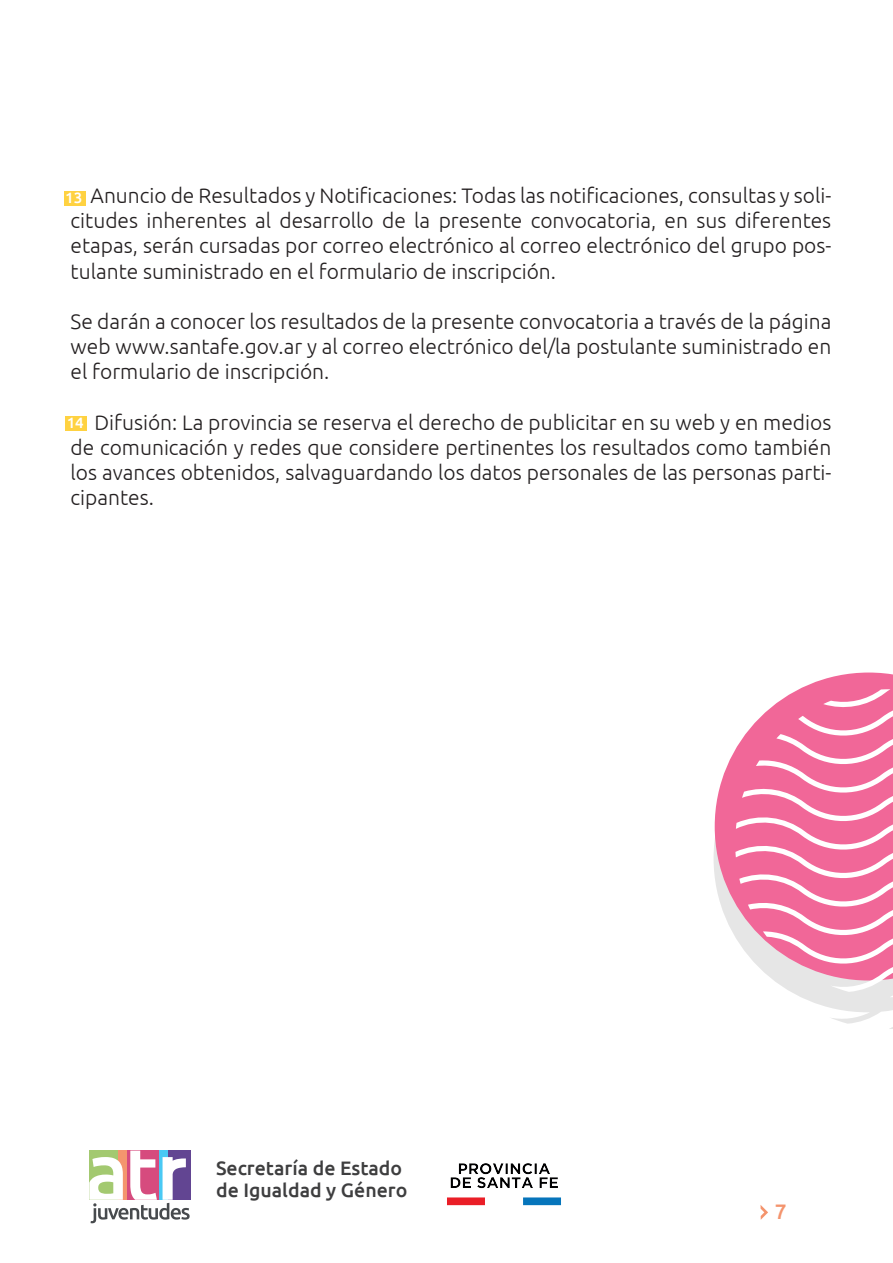
<style>
.page{position:relative;width:893px;height:1263px;background:#fff}
.page>*{position:absolute;margin:0;border:0;box-sizing:border-box;transform-origin:0 0}
.t1{font:300 21px/25.2px "Ubuntu";color:#231f20;text-align:justify}
.t2{font:500 21px "Ubuntu";color:#f4946d}
.t3{font:500 19.5px/22.5px "Ubuntu";color:#3e3e3f}
.t4{font:500 15px "Ubuntu";color:#fff}
</style>
<div class="page">
<svg style="left:89px;top:1150px;width:101px;height:73px"></svg>
<svg style="left:760px;top:1205px;width:8px;height:15px"></svg>
<svg style="left:713px;top:819px;width:180px;height:205px"></svg>
<svg style="left:715px;top:672px;width:178px;height:308px"></svg>
<svg style="left:735px;top:689px;width:158px;height:308px"></svg>
<div style="left:65px;top:416px;width:22px;height:14px;background:#ffd241"></div>
<div style="left:64px;top:191px;width:21px;height:14px;background:#ffd241"></div>
<img style="left:447px;top:1163px;width:114px;height:43px">
<p class="t1" style="left:71px;top:182px;width:762px;text-indent:20px">Anuncio de Resultados y Notificaciones: Todas las notificaciones, consultas y soli&shy;citudes inherentes al desarrollo de la presente convocatoria, en sus diferentes etapas, serán cursadas por correo electrónico al correo electrónico del grupo pos&shy;tulante suministrado en el formulario de inscripción.</p>
<p class="t1" style="left:71px;top:308px;width:762px">Se darán a conocer los resultados de la presente convocatoria a través de la página web www.santafe.gov.ar y al correo electrónico del/la postulante suministrado en el formulario de inscripción.</p>
<p class="t1" style="left:71px;top:409px;width:762px;text-indent:24px">Difusión: La provincia se reserva el derecho de publicitar en su web y en medios de comunicación y redes que considere pertinentes los resultados como también los avances obtenidos, salvaguardando los datos personales de las personas parti&shy;cipantes.</p>
<p class="t4" style="left:65px;top:188px;width:19px">13</p>
<p class="t4" style="left:67px;top:413px;width:19px">14</p>
<p class="t3" style="left:216px;top:1156px;width:193px">Secretaría de Estado de Igualdad y Género</p>
<p class="t2" style="left:775px;top:1198px;width:13px">7</p>
</div>
